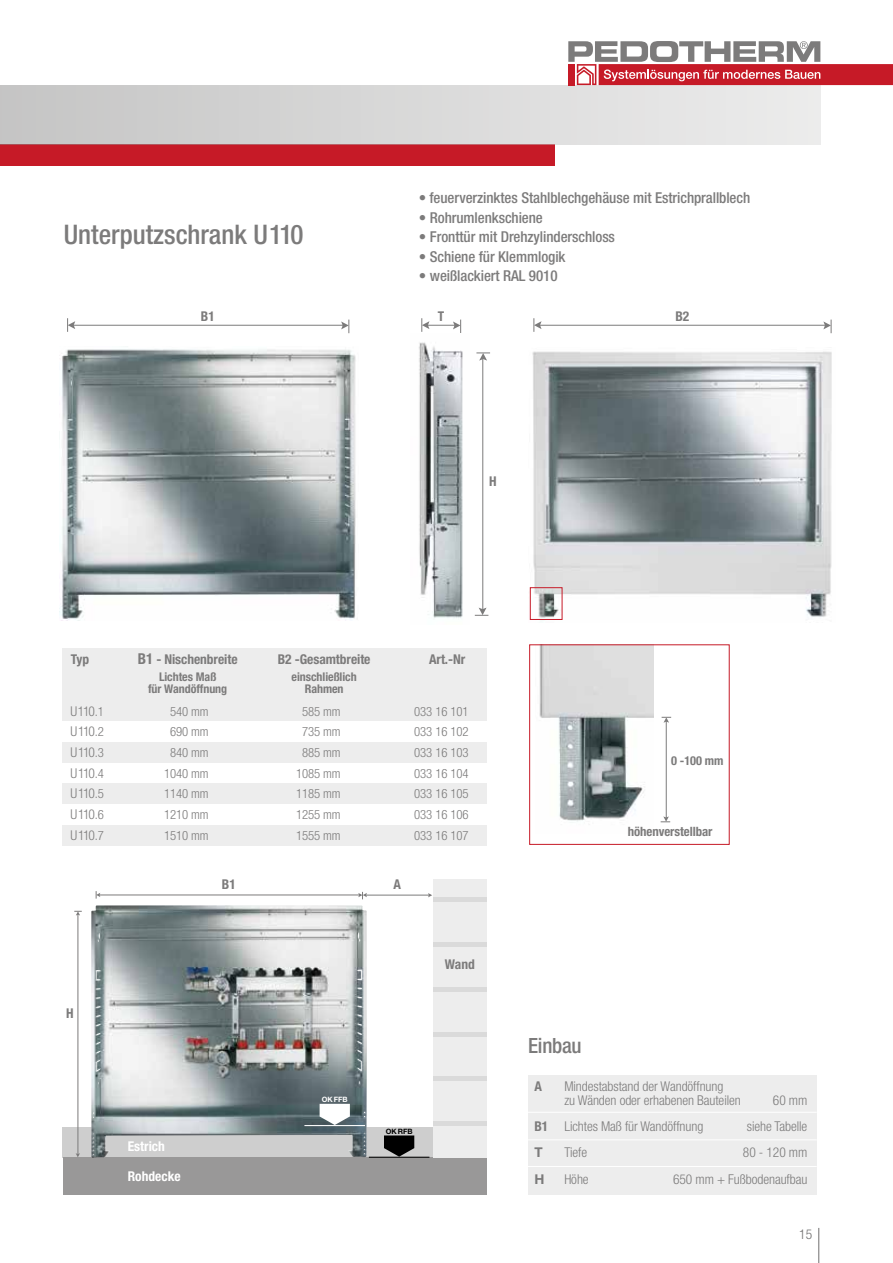
<style>
.page{position:relative;width:893px;height:1263px;background:#fff}
.page>*{position:absolute;margin:0;border:0;box-sizing:border-box;transform-origin:0 0}
.t1{font:500 condensed 27px "Helvetica Neue";color:#7c7b7b}
.t2{font:500 condensed 21px "Helvetica Neue";letter-spacing:-.01em;color:#7c7b7b}
.t3{font:500 condensed 15px "Helvetica Neue";letter-spacing:-.005em;color:#7c7b7b}
.t4{font:300 condensed 13.5px/13.5px "Helvetica Neue";letter-spacing:-.005em;color:#7c7b7b}
.t5{font:700 condensed 13.5px "Helvetica Neue";letter-spacing:-.005em;color:#7c7b7b}
.t6{font:700 condensed 13.5px "Helvetica Neue";color:#fff}
.t7{font:300 condensed 13.5px "Helvetica Neue";color:#706f6f}
.t8{font:700 13.5px "Helvetica Neue";color:#7c7b7b}
.t9{font:700 condensed 12.9px "Helvetica Neue";letter-spacing:-.005em;color:#7c7b7b}
.t10{font:300 condensed 12.75px "Helvetica Neue";letter-spacing:-.005em;color:#7c7b7b}
.t11{font:700 condensed 12.3px "Helvetica Neue";color:#7c7b7b}
.t12{font:700 condensed 12px "Helvetica Neue";letter-spacing:-.005em;color:#7c7b7b}
.t13{font:700 7.35px "Helvetica Neue";color:#fff}
.t14{font:700 7.35px "Helvetica Neue";color:#000}
.s1{font-size:15px}
.s2{font-size:12.75px}
.s3{font-weight:700}
</style>
<div class="page">
<div style="left:0;top:145px;width:555px;height:21px;background:#c61a27"></div>
<div style="left:0;top:85px;width:821px;height:60px;background:linear-gradient(to right,#c5c5c5,#ececec)"></div>
<div style="left:599px;top:64px;width:294px;height:21px;background:#c61a27"></div>
<svg style="left:568px;top:41px;width:252px;height:44px"></svg>
<div style="left:568px;top:64px;width:7px;height:21px;background:#c61a27"></div>
<hr style="left:818px;top:1228px;width:1px;height:35px;background:#706f6f">
<div style="left:63px;top:648px;width:424px;height:52px;background:#ededed"></div>
<div style="left:63px;top:701px;width:424px;height:20px;background:#ededed"></div>
<div style="left:63px;top:742px;width:424px;height:21px;background:#ededed"></div>
<div style="left:63px;top:783px;width:424px;height:21px;background:#ededed"></div>
<div style="left:63px;top:825px;width:424px;height:21px;background:#ededed"></div>
<hr style="left:72px;top:325px;width:273px;height:1px;background:#7c7b7b">
<svg style="left:67px;top:318px;width:8px;height:14px"></svg>
<svg style="left:341px;top:320px;width:9px;height:13px"></svg>
<hr style="left:539px;top:325px;width:289px;height:1px;background:#7c7b7b">
<svg style="left:534px;top:318px;width:8px;height:14px"></svg>
<svg style="left:823px;top:320px;width:9px;height:13px"></svg>
<hr style="left:426px;top:325px;width:31px;height:1px;background:#7c7b7b">
<svg style="left:422px;top:318px;width:7px;height:14px"></svg>
<svg style="left:453px;top:320px;width:8px;height:13px"></svg>
<hr style="left:482px;top:358px;width:1px;height:254px;background:#7c7b7b">
<svg style="left:476px;top:353px;width:14px;height:8px"></svg>
<svg style="left:475px;top:608px;width:13px;height:8px"></svg>
<img style="left:419px;top:342px;width:44px;height:277px">
<img style="left:529px;top:351px;width:303px;height:269px">
<div style="left:530px;top:587px;width:32px;height:33px;border:1px solid #c61a27"></div>
<img style="left:539px;top:646px;width:114px;height:176px">
<hr style="left:666px;top:720px;width:1px;height:99px;background:#7c7b7b">
<svg style="left:662px;top:717px;width:9px;height:6px"></svg>
<svg style="left:661px;top:816px;width:9px;height:6px"></svg>
<div style="left:529px;top:644px;width:200px;height:201px;border:1px solid #c61a27"></div>
<div style="left:63px;top:1126px;width:370px;height:31px;background:#cecece"></div>
<div style="left:63px;top:1157px;width:424px;height:38px;background:#999898"></div>
<img style="left:91px;top:905px;width:276px;height:253px">
<hr style="left:99px;top:895px;width:262px;height:1px;background:#7c7b7b">
<svg style="left:96px;top:891px;width:4px;height:7px"></svg>
<hr style="left:78px;top:914px;width:1px;height:241px;background:#7c7b7b">
<svg style="left:74px;top:911px;width:8px;height:4px"></svg>
<svg style="left:76px;top:1153px;width:4px;height:4px"></svg>
<hr style="left:365px;top:895px;width:65px;height:1px;background:#7c7b7b">
<svg style="left:358px;top:892px;width:9px;height:7px"></svg>
<svg style="left:428px;top:893px;width:4px;height:4px"></svg>
<div style="left:433px;top:879px;width:54px;height:279px;background:#ededed"></div>
<div style="left:433px;top:1121px;width:54px;height:5px;background:#dadada"></div>
<hr style="left:433px;top:1077px;width:54px;height:4px;background:#dadada">
<hr style="left:433px;top:1032px;width:54px;height:4px;background:#dadada">
<hr style="left:433px;top:987px;width:54px;height:4px;background:#dadada">
<div style="left:433px;top:942px;width:54px;height:5px;background:#dadada"></div>
<div style="left:433px;top:897px;width:54px;height:5px;background:#dadada"></div>
<hr style="left:304px;top:1125px;width:61px;height:1px;background:#fff">
<svg style="left:320px;top:1104px;width:30px;height:21px"></svg>
<hr style="left:369px;top:1157px;width:60px;height:1px;background:#000">
<svg style="left:384px;top:1135px;width:30px;height:22px"></svg>
<div style="left:528px;top:1075px;width:289px;height:119px;background:#ededed"></div>
<hr style="left:528px;top:1112px;width:289px;height:1px;background:#fff">
<hr style="left:528px;top:1139px;width:289px;height:1px;background:#fff">
<hr style="left:528px;top:1166px;width:289px;height:1px;background:#fff">
<img style="left:60px;top:349px;width:296px;height:270px">
<h1 class="t1" style="left:64px;top:218px;width:241px">Unterputzschrank U110</h1>
<p class="t3" style="left:419px;top:189px;width:333px">• feuerverzinktes Stahlblechgehäuse mit Estrichprallblech</p>
<p class="t3" style="left:419px;top:208px;width:126px">• Rohrumlenkschiene</p>
<p class="t3" style="left:419px;top:228px;width:198px">• Fronttür mit Drehzylinderschloss</p>
<p class="t3" style="left:419px;top:247px;width:148px">• Schiene für Klemmlogik</p>
<p class="t3" style="left:419px;top:267px;width:140px">• weißlackiert RAL 9010</p>
<p class="t5" style="left:201px;top:308px;width:15px">B1</p>
<p class="t5" style="left:438px;top:308px;width:8px">T</p>
<p class="t5" style="left:675px;top:308px;width:15px">B2</p>
<p class="t5" style="left:489px;top:473px;width:9px">H</p>
<p class="t5" style="left:71px;top:651px;width:20px">Typ</p>
<p class="t5" style="left:138px;top:651px;width:101px"><span class="s1">B1</span> - Nischenbreite</p>
<p class="t5" style="left:278px;top:651px;width:94px">B2 -Gesamtbreite</p>
<p class="t5" style="left:429px;top:651px;width:38px">Art.-Nr</p>
<p class="t12" style="left:159px;top:669px;width:59px">Lichtes Maß</p>
<p class="t12" style="left:292px;top:669px;width:67px">einschließlich</p>
<p class="t12" style="left:148px;top:682px;width:81px">für Wandöffnung</p>
<p class="t12" style="left:305px;top:682px;width:40px">Rahmen</p>
<p class="t4" style="left:71px;top:704px;width:35px">U110<span class="s2">.1</span></p>
<p class="t10" style="left:170px;top:704px;width:40px">540 mm</p>
<p class="t10" style="left:302px;top:704px;width:40px">585 mm</p>
<p class="t10" style="left:414px;top:704px;width:56px">033 16 101</p>
<p class="t4" style="left:71px;top:725px;width:35px">U110<span class="s2">.2</span></p>
<p class="t10" style="left:170px;top:724px;width:40px">690 mm</p>
<p class="t10" style="left:302px;top:724px;width:40px">735 mm</p>
<p class="t10" style="left:414px;top:724px;width:56px">033 16 102</p>
<p class="t4" style="left:71px;top:745px;width:35px">U110<span class="s2">.3</span></p>
<p class="t10" style="left:170px;top:745px;width:40px">840 mm</p>
<p class="t10" style="left:302px;top:745px;width:40px">885 mm</p>
<p class="t10" style="left:414px;top:745px;width:56px">033 16 103</p>
<p class="t4" style="left:71px;top:766px;width:35px">U110<span class="s2">.4</span></p>
<p class="t10" style="left:164px;top:766px;width:46px">1040 mm</p>
<p class="t10" style="left:296px;top:766px;width:46px">1085 mm</p>
<p class="t10" style="left:414px;top:766px;width:56px">033 16 104</p>
<p class="t4" style="left:71px;top:787px;width:35px">U110<span class="s2">.5</span></p>
<p class="t10" style="left:164px;top:786px;width:46px">1140 mm</p>
<p class="t10" style="left:296px;top:786px;width:46px">1185 mm</p>
<p class="t10" style="left:414px;top:786px;width:56px">033 16 105</p>
<p class="t4" style="left:71px;top:807px;width:35px">U110<span class="s2">.6</span></p>
<p class="t10" style="left:164px;top:807px;width:46px">1210 mm</p>
<p class="t10" style="left:296px;top:807px;width:46px">1255 mm</p>
<p class="t10" style="left:414px;top:807px;width:56px">033 16 106</p>
<p class="t4" style="left:71px;top:828px;width:35px">U110<span class="s2">.7</span></p>
<p class="t10" style="left:164px;top:828px;width:46px">1510 mm</p>
<p class="t10" style="left:296px;top:828px;width:46px">1555 mm</p>
<p class="t10" style="left:414px;top:828px;width:56px">033 16 107</p>
<p class="t5" style="left:66px;top:1005px;width:9px">H</p>
<p class="t5" style="left:222px;top:876px;width:15px">B1</p>
<p class="t5" style="left:394px;top:876px;width:9px">A</p>
<p class="t5" style="left:445px;top:956px;width:32px">Wand</p>
<p class="t6" style="left:128px;top:1138px;width:39px">Estrich</p>
<p class="t6" style="left:128px;top:1168px;width:54px">Rohdecke</p>
<p class="t13" style="left:322px;top:1095px;width:27px">OK FFB</p>
<p class="t14" style="left:386px;top:1126px;width:28px">OK RFB</p>
<p class="t11" style="left:671px;top:753px;width:54px">0 -100 mm</p>
<p class="t9" style="left:628px;top:824px;width:86px">höhenverstellbar</p>
<h2 class="t2" style="left:528px;top:1033px;width:55px">Einbau</h2>
<p class="t5" style="left:534px;top:1078px;width:9px">A</p>
<p class="t4" style="left:564px;top:1080px;width:178px">Mindestabstand der Wandöffnung<br>zu Wänden oder erhabenen Bauteilen</p>
<p class="t4" style="left:773px;top:1093px;width:36px">60 mm</p>
<p class="t4" style="left:534px;top:1119px;width:170px"><span class="s3">B1</span> Lichtes Maß für Wandöffnung</p>
<p class="t4" style="left:747px;top:1119px;width:62px">siehe Tabelle</p>
<p class="t8" style="left:534px;top:1144px;width:10px">T</p>
<p class="t4" style="left:564px;top:1146px;width:24px">Tiefe</p>
<p class="t4" style="left:743px;top:1146px;width:66px">80 - 120 mm</p>
<p class="t8" style="left:534px;top:1170px;width:12px">H</p>
<p class="t4" style="left:564px;top:1172px;width:26px">Höhe</p>
<p class="t4" style="left:673px;top:1172px;width:136px">650 mm + Fußbodenaufbau</p>
<p class="t7" style="left:799px;top:1226px;width:14px">15</p>
</div>
